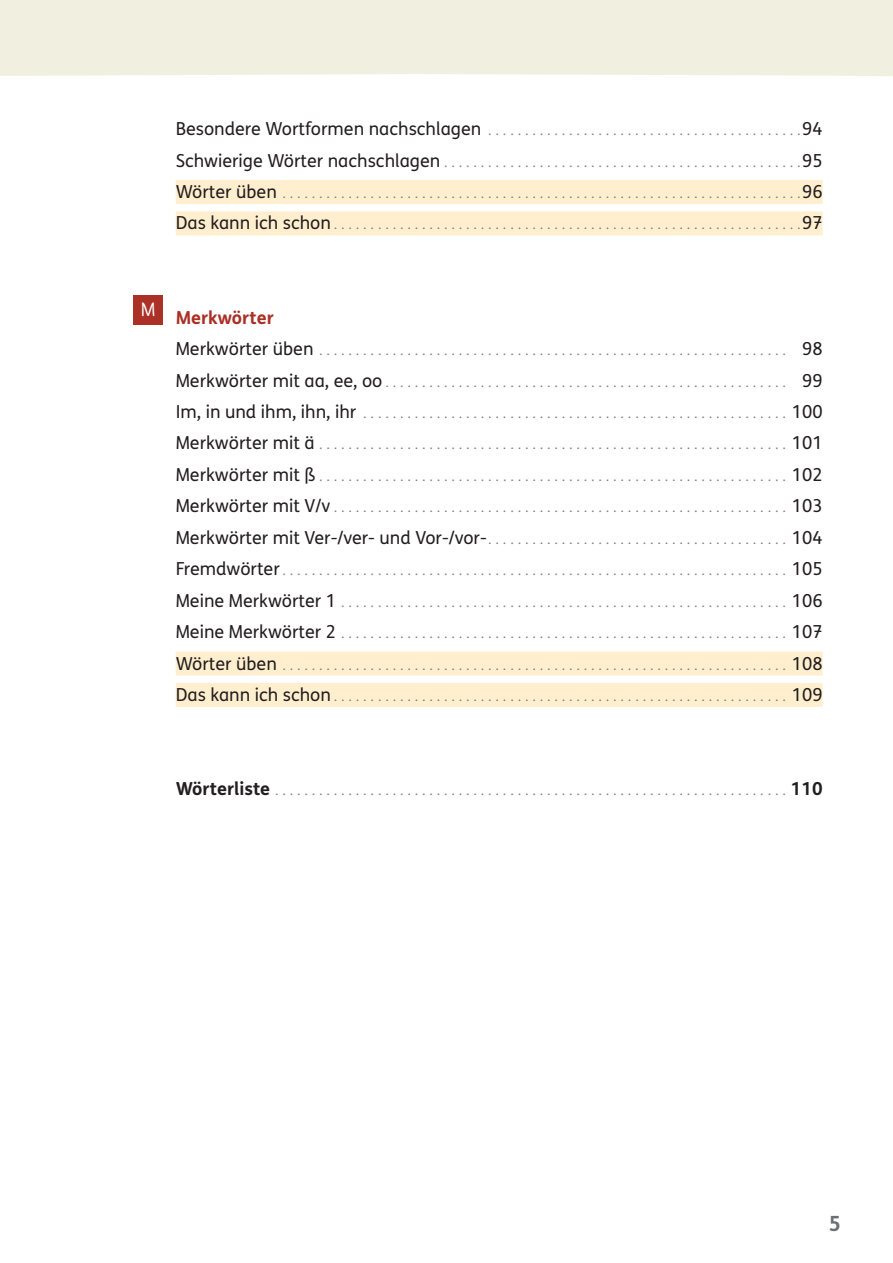
<style>
.page{position:relative;width:893px;height:1263px;background:#fff}
.page>*{position:absolute;margin:0;border:0;box-sizing:border-box;transform-origin:0 0}
.t1{font:700 21px "FS Klett GSV";color:#6d6e70}
.t2{font:21px "Grundschrift GSVVB";color:#fff}
.t3{font:700 18px "FS Klett GSV";color:#ab3025}
.t4{font:300 15px/31.5px "FS Klett GSV";color:#808285;text-align:justify}
.s1{font-weight:400;font-size:18px;color:#231f20}
.s2{font-weight:700;font-size:18px;color:#231f20}
</style>
<div class="page">
<div style="left:0;top:0;width:893px;height:76px;background:#f1efdf"></div>
<div style="left:176px;top:180px;width:646px;height:24px;background:#ffefcf"></div>
<div style="left:176px;top:211px;width:646px;height:24px;background:#ffefcf"></div>
<div style="left:176px;top:652px;width:646px;height:24px;background:#ffefcf"></div>
<div style="left:176px;top:683px;width:646px;height:24px;background:#ffefcf"></div>
<div style="left:133px;top:295px;width:30px;height:29px;background:#ab3025"></div>
<p class="t4" style="left:176px;top:114px;width:648px"><span class="s1">Besondere Wortformen nachschlagen</span> ...........................................<span class="s1">94<br>Schwierige Wörter nachschlagen</span> .................................................<span class="s1">95<br>Wörter üben</span> .......................................................................<span class="s1">96<br>Das kann ich schon</span>................................................................<span class="s1">97</span></p>
<h1 class="t2" style="left:141px;top:302px;width:17px">M</h1>
<p class="t3" style="left:176px;top:310px;width:100px">Merkwörter</p>
<p class="t4" style="left:176px;top:334px;width:648px"><span class="s1">Merkwörter üben</span> ................................................................ <span class="s1">98<br>Merkwörter mit aa, ee, oo</span>....................................................... <span class="s1">99<br>Im, in und ihm, ihn, ihr</span> .......................................................... <span class="s1">100<br>Merkwörter mit ä</span> ................................................................ <span class="s1">101<br>Merkwörter mit ß</span> ................................................................ <span class="s1">102<br>Merkwörter mit V/v</span> . . . . . . . . . . . . . . . . . . . . . . . . . . . . . . . . . . . . . . . . . . . . . . . . . . . . . . . . . . . . . . <span class="s1">103<br>Merkwörter mit Ver-/ver- und Vor-/vor-</span>......................................... <span class="s1">104<br>Fremdwörter</span>..................................................................... <span class="s1">105<br>Meine Merkwörter 1</span> ............................................................. <span class="s1">106<br>Meine Merkwörter 2</span> ............................................................. <span class="s1">107<br>Wörter üben</span> ..................................................................... <span class="s1">108<br>Das kann ich schon</span>.............................................................. <span class="s1">109</span></p>
<p class="t4" style="left:176px;top:774px;width:648px"><span class="s2">Wörterliste</span> ......................................................................<span class="s2">110</span></p>
<h1 class="t1" style="left:829px;top:1215px;width:14px">5</h1>
</div>
